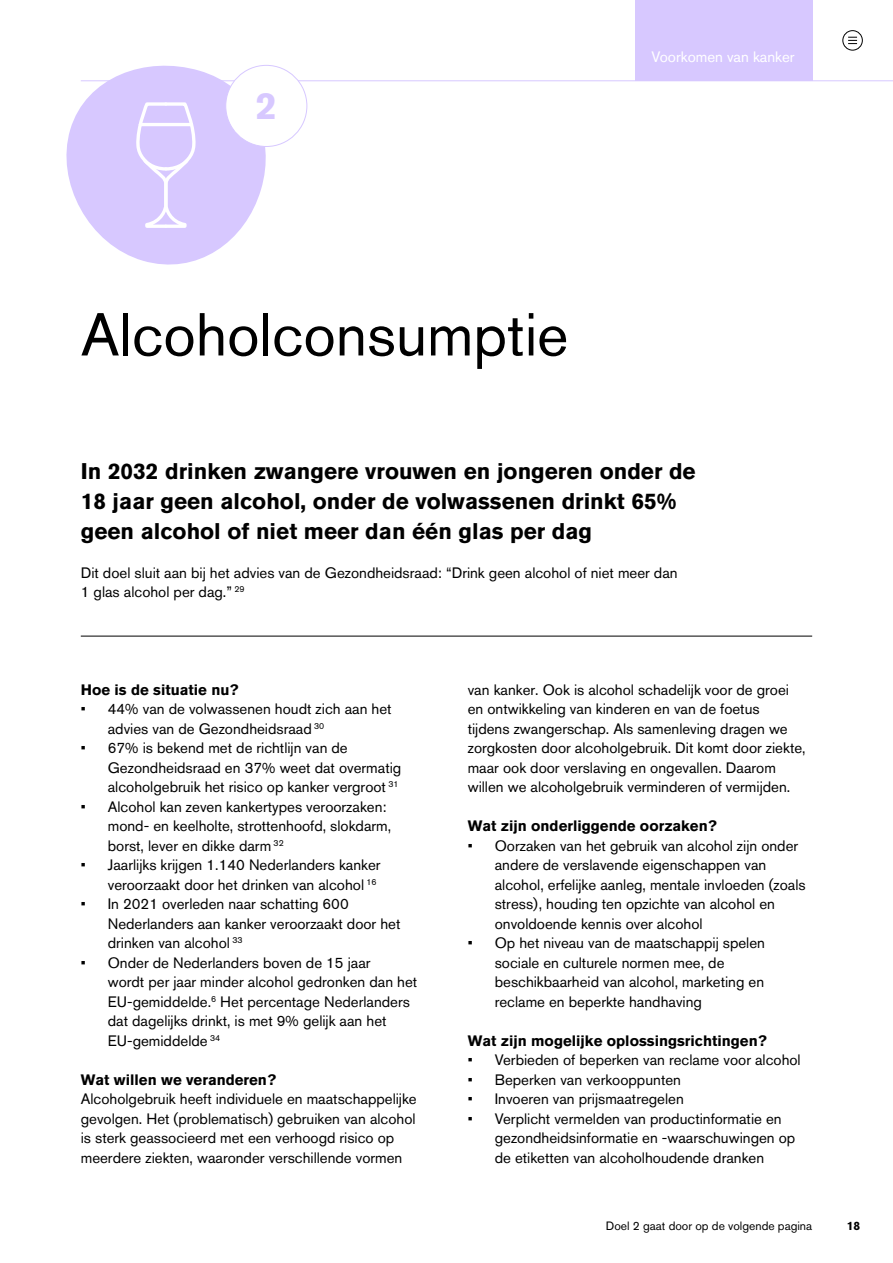
<style>
.page{position:relative;width:893px;height:1263px;background:#fff}
.page>*{position:absolute;margin:0;border:0;box-sizing:border-box;transform-origin:0 0}
.t1{font:60px "Akzidenz Grotesk BQ";color:#000}
.t2{font:700 37.65px "Akzidenz Grotesk BQ";color:#d7c8ff}
.t3{font:700 22.5px/30px "Akzidenz Grotesk BQ";color:#000}
.t4{font:15px/19.5px "Akzidenz Grotesk BQ";color:#000}
.t5{font:700 15px "Akzidenz Grotesk BQ";color:#000}
.t6{font:15px "Akzidenz Grotesk BQ";color:#fff}
.t7{font:12px "Akzidenz Grotesk BQ";color:#000}
.t8{font:700 12px "Akzidenz Grotesk BQ";color:#000}
</style>
<div class="page">
<div style="left:635px;top:0;width:177px;height:80px;background:#d7c8ff"></div>
<svg style="left:66px;top:65px;width:200px;height:200px"></svg>
<hr style="left:81px;top:80px;width:812px;height:1px;background:#d7c8ff">
<hr style="left:81px;top:636px;width:731px;height:1px;background:#000">
<div style="left:226px;top:65px;width:81px;height:81px;background:#fff;border-radius:50%"></div>
<div style="left:225px;top:65px;width:82px;height:82px;border:1px solid #d7c8ff;border-radius:50%"></div>
<div style="left:842px;top:30px;width:21px;height:21px;border:1px solid #000;border-radius:50%"></div>
<svg style="left:848px;top:37px;width:9px;height:7px"></svg>
<h2 class="t2" style="left:256px;top:84px;width:23px">2</h2>
<h1 class="t1" style="left:81px;top:299px;width:489px">Alcoholconsumptie</h1>
<p class="t6" style="left:651px;top:47px;width:145px">Voorkomen van kanker</p>
<h3 class="t3" style="left:81px;top:456px;width:616px">In 2032 drinken zwangere vrouwen en jongeren onder de<br>18 jaar geen alcohol, onder de volwassenen drinkt 65% geen alcohol of niet meer dan één glas per dag</h3>
<p class="t4" style="left:81px;top:562px;width:598px">Dit doel sluit aan bij het advies van de Gezondheidsraad: “Drink geen alcohol of niet meer dan<br>1 glas alcohol per dag.” <sup>29</sup></p>
<p class="t5" style="left:81px;top:681px;width:159px">Hoe is de situatie nu?</p>
<p class="t4" style="left:108px;top:699px;width:285px;text-indent:-27px">• 44% van de volwassenen houdt zich aan het advies van de Gezondheidsraad <sup>30</sup></p>
<p class="t4" style="left:108px;top:738px;width:295px;text-indent:-27px">• 67% is bekend met de richtlijn van de<br>Gezondheidsraad en 37% weet dat overmatig alcoholgebruik het risico op kanker vergroot <sup>31</sup></p>
<p class="t4" style="left:108px;top:796px;width:285px;text-indent:-27px">• Alcohol kan zeven kankertypes veroorzaken: mond- en keelholte, strottenhoofd, slokdarm, borst, lever en dikke darm <sup>32</sup></p>
<p class="t4" style="left:81px;top:855px;width:301px;text-align:right">• Jaarlijks krijgen 1.140 Nederlanders kanker veroorzaakt door het drinken van alcohol <sup>16</sup></p>
<p class="t4" style="left:108px;top:894px;width:294px;text-indent:-27px">• In 2021 overleden naar schatting 600<br>Nederlanders aan kanker veroorzaakt door het drinken van alcohol <sup>33</sup></p>
<p class="t4" style="left:108px;top:952px;width:311px;text-indent:-27px">• Onder de Nederlanders boven de 15 jaar<br>wordt per jaar minder alcohol gedronken dan het EU-gemiddelde.<sup>6</sup> Het percentage Nederlanders dat dagelijks drinkt, is met 9% gelijk aan het EU-gemiddelde <sup>34</sup></p>
<p class="t5" style="left:81px;top:1071px;width:197px">Wat willen we veranderen?</p>
<p class="t4" style="left:81px;top:1089px;width:337px">Alcoholgebruik heeft individuele en maatschappelijke gevolgen. Het (problematisch) gebruiken van alcohol is sterk geassocieerd met een verhoogd risico op meerdere ziekten, waaronder verschillende vormen</p>
<p class="t4" style="left:468px;top:679px;width:339px">van kanker. Ook is alcohol schadelijk voor de groei en ontwikkeling van kinderen en van de foetus<br>tijdens zwangerschap. Als samenleving dragen we zorgkosten door alcoholgebruik. Dit komt door ziekte, maar ook door verslaving en ongevallen. Daarom willen we alcoholgebruik verminderen of vermijden.</p>
<p class="t5" style="left:468px;top:817px;width:251px">Wat zijn onderliggende oorzaken?</p>
<p class="t4" style="left:495px;top:835px;width:312px;text-indent:-27px">• Oorzaken van het gebruik van alcohol zijn onder andere de verslavende eigenschappen van alcohol, erfelijke aanleg, mentale invloeden (zoals stress), houding ten opzichte van alcohol en onvoldoende kennis over alcohol</p>
<p class="t4" style="left:495px;top:933px;width:272px;text-indent:-27px">• Op het niveau van de maatschappij spelen sociale en culturele normen mee, de beschikbaarheid van alcohol, marketing en reclame en beperkte handhaving</p>
<p class="t5" style="left:468px;top:1032px;width:301px">Wat zijn mogelijke oplossingsrichtingen?</p>
<p class="t4" style="left:468px;top:1050px;width:334px">• Verbieden of beperken van reclame voor alcohol</p>
<p class="t4" style="left:468px;top:1069px;width:215px">• Beperken van verkooppunten</p>
<p class="t4" style="left:468px;top:1089px;width:218px">• Invoeren van prijsmaatregelen</p>
<p class="t4" style="left:495px;top:1108px;width:302px;text-indent:-27px">• Verplicht vermelden van productinformatie en gezondheidsinformatie en -waarschuwingen op de etiketten van alcoholhoudende dranken</p>
<p class="t7" style="left:606px;top:1219px;width:208px">Doel 2 gaat door op de volgende pagina</p>
<p class="t8" style="left:847px;top:1219px;width:15px">18</p>
</div>
